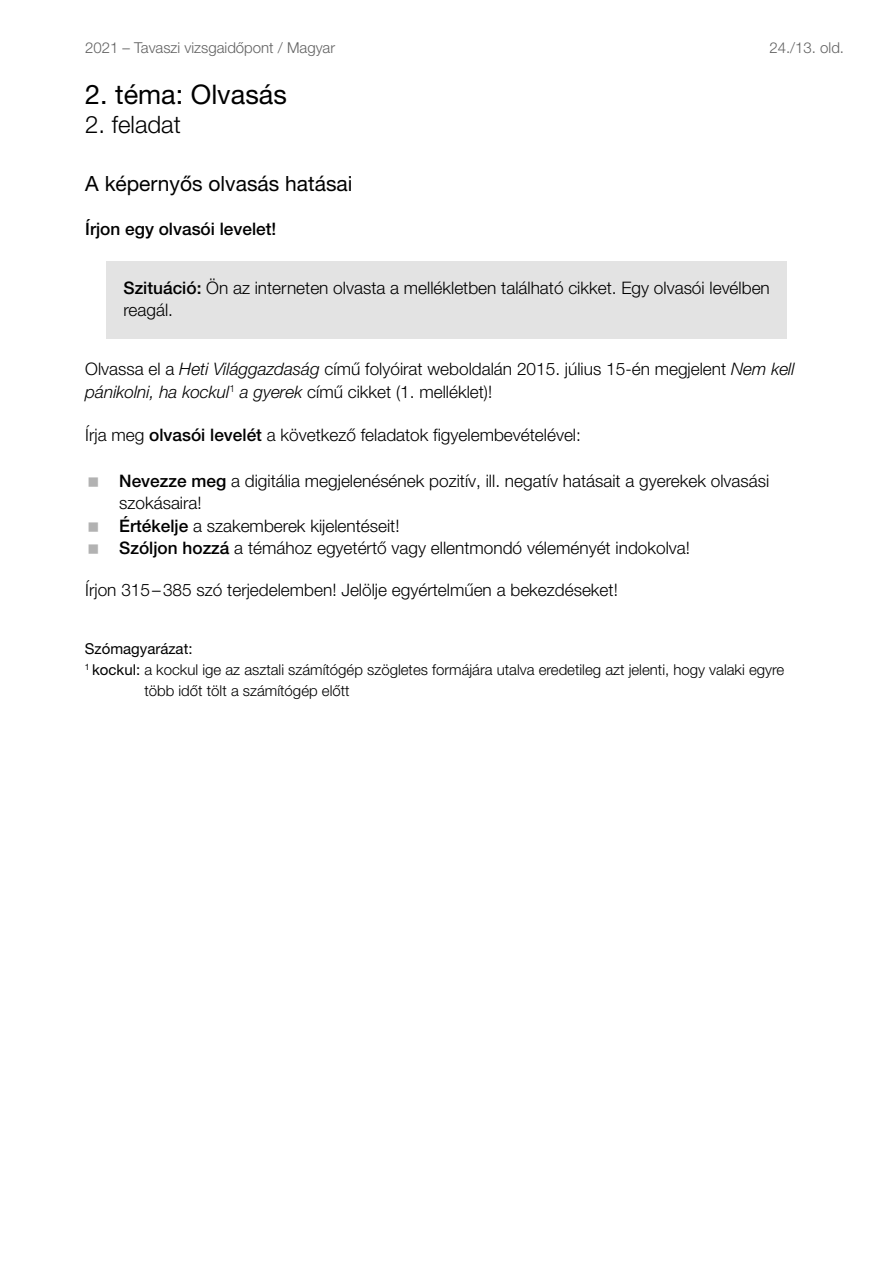
<style>
.page{position:relative;width:893px;height:1263px;background:#fff}
.page>*{position:absolute;margin:0;border:0;box-sizing:border-box;transform-origin:0 0}
.t1{font:27px "Helvetica Neue LT Pro";color:#000}
.t2{font:300 24px "Helvetica Neue LT Pro";color:#000}
.t3{font:21px "Helvetica Neue LT Pro";color:#000}
.t4{font:300 17.25px/22.5px "Helvetica Neue LT Pro";color:#000}
.t5{font:500 17.25px "Helvetica Neue LT Pro";color:#000}
.t6{font:300 15px "Helvetica Neue LT Pro";color:#000}
.t7{font:300 15px "Helvetica Neue LT Pro";color:#626262}
.t8{font:15px "Helvetica Neue LT Pro";color:#000}
.s1{font-weight:500}
.s2{font-style:italic}
.s3{font-weight:400}
</style>
<div class="page">
<div style="left:106px;top:262px;width:681px;height:77px;background:#e3e3e3"></div>
<p class="t7" style="left:85px;top:39px;width:252px">2021 – Tavaszi vizsgaidőpont / Magyar</p>
<p class="t7" style="left:769px;top:39px;width:76px">24./13. old.</p>
<h1 class="t1" style="left:85px;top:78px;width:203px">2. téma: Olvasás</h1>
<h2 class="t2" style="left:85px;top:110px;width:97px">2. feladat</h2>
<p class="t3" style="left:85px;top:170px;width:269px">A képernyős olvasás hatásai</p>
<p class="t5" style="left:85px;top:218px;width:193px">Írjon egy olvasói levelet!</p>
<p class="t4" style="left:123px;top:276px;width:648px"><span class="s1">Szituáció:</span> Ön az interneten olvasta a mellékletben található cikket. Egy olvasói levélben reagál.</p>
<p class="t4" style="left:85px;top:357px;width:711px">Olvassa el a <span class="s2">Heti Világgazdaság</span> című folyóirat weboldalán 2015. július 15-én megjelent <span class="s2">Nem kell pánikolni, ha kockul</span><sup>1</sup> <span class="s2">a gyerek</span> című cikket (1. melléklet)!</p>
<p class="t4" style="left:85px;top:424px;width:497px">Írja meg <span class="s1">olvasói levelét</span> a következő feladatok figyelembevételével:</p>
<p class="t4" style="left:119px;top:469px;width:651px"><span class="s1">Nevezze meg</span> a digitália megjelenésének pozitív, ill. negatív hatásait a gyerekek olvasási szokásaira!<br><span class="s1">Értékelje</span> a szakemberek kijelentéseit!<br><span class="s1">Szóljon hozzá</span> a témához egyetértő vagy ellentmondó véleményét indokolva!</p>
<p class="t4" style="left:85px;top:579px;width:534px">Írjon 315–385 szó terjedelemben! Jelölje egyértelműen a bekezdéseket!</p>
<p class="t8" style="left:85px;top:639px;width:109px">Szómagyarázat:</p>
<p class="t6" style="left:85px;top:660px;width:701px"><sup>1</sup> <span class="s3">kockul:</span> a kockul ige az asztali számítógép szögletes formájára utalva eredetileg azt jelenti, hogy valaki egyre</p>
<p class="t6" style="left:144px;top:681px;width:207px">több időt tölt a számítógép előtt</p>
</div>
